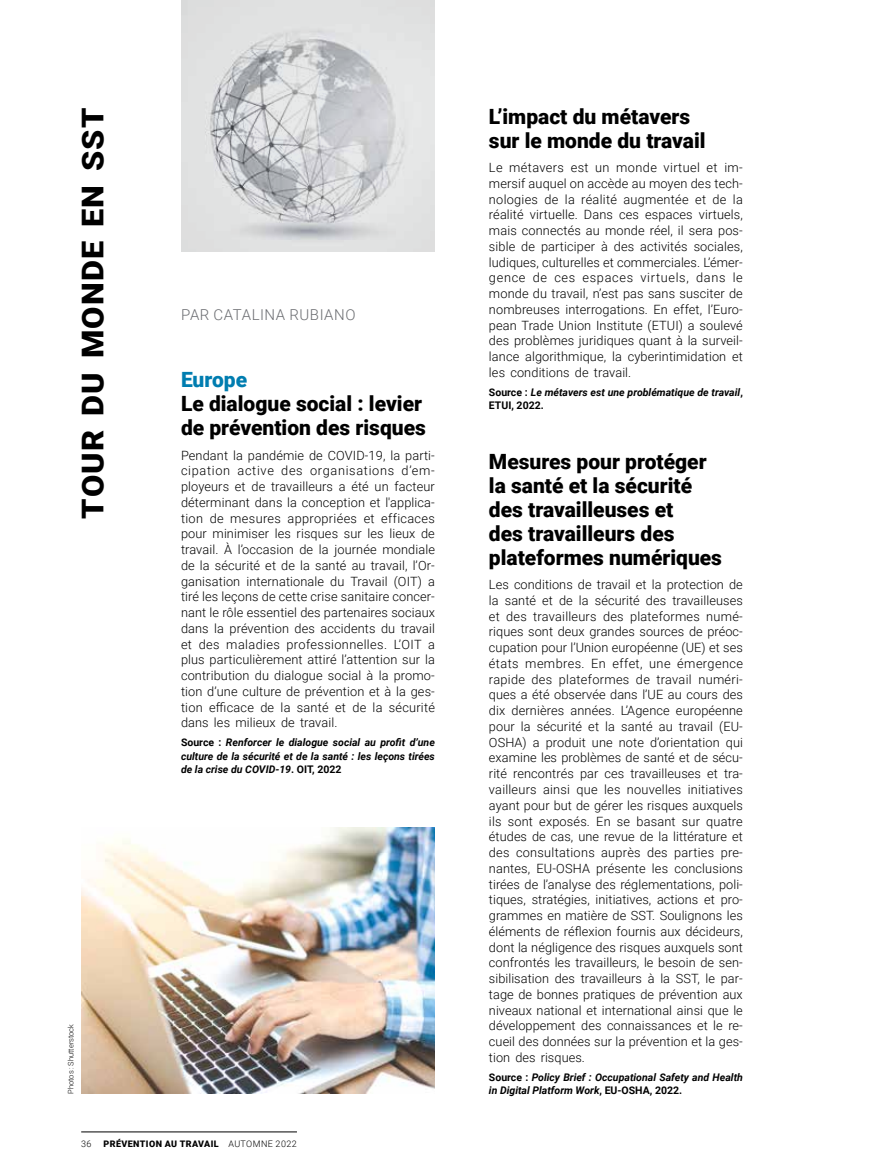
<style>
.page{position:relative;width:878px;height:1175px;background:#fff}
.page>*{position:absolute;margin:0;border:0;box-sizing:border-box;transform-origin:0 0}
.t1{font:900 30px "Roboto";letter-spacing:.035em;color:#000;scale:1.08 1}
.t2{font:900 21px/24px "Roboto";color:#000}
.t3{font:900 21px "Roboto";color:#007db0}
.t4{font:300 15px "Roboto";letter-spacing:.035em;color:#6c6e72}
.t5{font:300 12.75px/15.8px "Roboto";letter-spacing:.01em;color:#000;text-align:justify}
.t6{font:italic 700 10.5px/13.5px "Roboto";color:#000;text-align:justify}
.t7{font:900 9px "Roboto";letter-spacing:.045em;color:#000}
.t8{font:300 9px "Roboto";color:#000}
.t9{font:300 7.5px "Roboto";color:#000}
.s1{font-style:normal}
.s2{font-weight:300}
</style>
<div class="page">
<hr style="left:81px;top:1131px;width:216px;height:1px;background:#000">
<img style="left:181px;top:0;width:254px;height:252px">
<img style="left:81px;top:827px;width:354px;height:267px">
<h1 class="t1" style="left:72px;top:518px;width:382px;rotate:-90deg">TOUR DU MONDE EN SST</h1>
<p class="t4" style="left:181px;top:304px;width:176px">PAR CATALINA RUBIANO</p>
<h2 class="t3" style="left:181px;top:365px;width:68px">Europe</h2>
<h2 class="t2" style="left:181px;top:391px;width:246px">Le dialogue social : levier de prévention des risques</h2>
<p class="t5" style="left:181px;top:447px;width:255px">Pendant la pandémie de COVID-19, la parti&shy;cipation active des organisations d’em&shy;ployeurs et de travailleurs a été un facteur déterminant dans la conception et l'applica&shy;tion de mesures appropriées et efficaces pour minimiser les risques sur les lieux de travail. À l’occasion de la journée mondiale de la sécurité et de la santé au travail, l’Or&shy;ganisation internationale du Travail (OIT) a tiré les leçons de cette crise sanitaire concer&shy;nant le rôle essentiel des partenaires sociaux dans la prévention des accidents du travail et des maladies professionnelles. L’OIT a plus particulièrement attiré l’attention sur la contribution du dialogue social à la promo&shy;tion d’une culture de prévention et à la ges&shy;tion efficace de la santé et de la sécurité dans les milieux de travail.</p>
<p class="t6" style="left:181px;top:735px;width:255px"><span class="s1">Source :</span> Renforcer le dialogue social au profit d’une culture de la sécurité et de la santé : les leçons tirées de la crise du COVID-19<span class="s1">. OIT, 2022</span></p>
<p class="t9" style="left:66px;top:1094px;width:71px;rotate:-90deg">Photos : Shutterstock</p>
<p class="t8" style="left:81px;top:1137px;width:12px">36</p>
<p class="t7" style="left:103px;top:1137px;width:195px">PRÉVENTION AU TRAVAIL <span class="s2">AUTOMNE 2022</span></p>
<h2 class="t2" style="left:489px;top:104px;width:218px">L’impact du métavers sur le monde du travail</h2>
<p class="t5" style="left:489px;top:159px;width:255px">Le métavers est un monde virtuel et im&shy;mersif auquel on accède au moyen des tech&shy;nologies de la réalité augmentée et de la réalité virtuelle. Dans ces espaces virtuels, mais connectés au monde réel, il sera pos&shy;sible de participer à des activités sociales, ludiques, culturelles et commerciales. L’émer&shy;gence de ces espaces virtuels, dans le monde du travail, n’est pas sans susciter de nombreuses interrogations. En effet, l’Euro&shy;pean Trade Union Institute (ETUI) a soulevé des problèmes juridiques quant à la surveil&shy;lance algorithmique, la cyberintimidation et les conditions de travail.</p>
<p class="t6" style="left:489px;top:385px;width:255px"><span class="s1">Source :</span> Le métavers est une problématique de travail<span class="s1">,<br>ETUI, 2022.</span></p>
<h2 class="t2" style="left:489px;top:448px;width:234px">Mesures pour protéger la santé et la sécurité des travailleuses et<br>des travailleurs des plateformes numériques</h2>
<p class="t5" style="left:489px;top:576px;width:255px">Les conditions de travail et la protection de la santé et de la sécurité des travailleuses et des travailleurs des plateformes numé&shy;riques sont deux grandes sources de préoc&shy;cupation pour l’Union européenne (UE) et ses états membres. En effet, une émergence rapide des plateformes de travail numéri&shy;ques a été observée dans l’UE au cours des dix dernières années. L’Agence européenne pour la sécurité et la santé au travail (EU-OSHA) a produit une note d’orientation qui examine les problèmes de santé et de sécu&shy;rité rencontrés par ces travailleuses et tra&shy;vailleurs ainsi que les nouvelles initiatives ayant pour but de gérer les risques auxquels ils sont exposés. En se basant sur quatre études de cas, une revue de la littérature et des consultations auprès des parties pre&shy;nantes, EU-OSHA présente les conclusions tirées de l’analyse des réglementations, poli&shy;tiques, stratégies, initiatives, actions et pro&shy;grammes en matière de SST. Soulignons les éléments de réflexion fournis aux décideurs, dont la négligence des risques auxquels sont confrontés les travailleurs, le besoin de sen&shy;sibilisation des travailleurs à la SST, le par&shy;tage de bonnes pratiques de prévention aux niveaux national et international ainsi que le développement des connaissances et le re&shy;cueil des données sur la prévention et la ges&shy;tion des risques.</p>
<p class="t6" style="left:489px;top:1069px;width:255px"><span class="s1">Source :</span> Policy Brief : Occupational Safety and Health</p>
<p class="t6" style="left:489px;top:1083px;width:195px">in Digital Platform Work<span class="s1">, EU-OSHA, 2022.</span></p>
</div>
